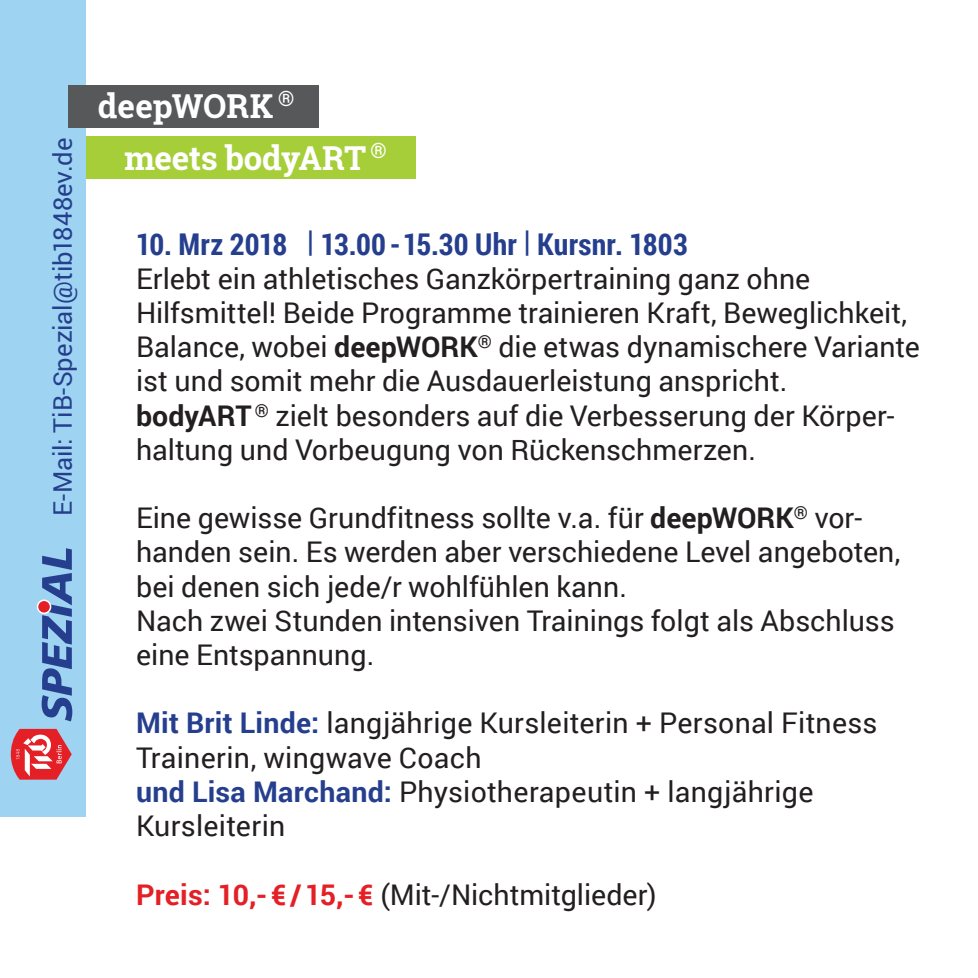
<style>
.page{position:relative;width:978px;height:978px;background:#fff}
.page>*{position:absolute;margin:0;border:0;box-sizing:border-box;transform-origin:0 0}
.t1{font:700 33px "Roboto Slab";letter-spacing:-.01em;color:#fff}
.Text_Subline_kursiv{font:700 30px "Roboto Condensed";letter-spacing:.005em;color:#253f8e}
.Text_Subline_kursiv-2{font:28.5px/34.2px "Roboto";color:#231f20}
.Fliesstext_10pt{font:28.5px "Roboto";color:#231f20}
.Fliesstext_11pt{font:25.5px "Roboto";color:#253f8e}
.s1{font-weight:700}
.s2{font-weight:700;color:#253f8e}
.s3{font-weight:700;color:#e41f25}
</style>
<div class="page">
<div style="left:84px;top:136px;width:332px;height:43px;background:#a6ce39"></div>
<div style="left:0;top:0;width:85px;height:816px;background:#9ed3f1"></div>
<div style="left:68px;top:85px;width:251px;height:43px;background:#57585a"></div>
<svg style="left:42px;top:548px;width:30px;height:173px"></svg>
<div style="left:38px;top:600px;width:13px;height:13px;background:#e41f25;border-radius:50%"></div>
<div style="left:37px;top:600px;width:14px;height:14px;border:2px solid #fff;border-radius:50%"></div>
<svg style="left:11px;top:729px;width:61px;height:51px"></svg>
<p class="Fliesstext_11pt" style="left:45px;top:516px;width:380px;rotate:-90deg">E-Mail: TiB-Spezial@tib1848ev.de</p>
<p class="t1" style="left:98px;top:83px;width:198px">deepWORK <sup>®</sup></p>
<p class="t1" style="left:125px;top:136px;width:264px">meets bodyART <sup>®</sup></p>
<p class="Text_Subline_kursiv" style="left:136px;top:223px;width:553px">10. Mrz 2018 | 13.00 -15.30 Uhr | Kursnr. 1803</p>
<p class="Text_Subline_kursiv-2" style="left:136px;top:261px;width:676px">Erlebt ein athletisches Ganzkörpertraining ganz ohne</p>
<p class="Text_Subline_kursiv-2" style="left:136px;top:295px;width:785px">Hilfsmittel! Beide Programme trainieren Kraft, Beweglichkeit,<br>Balance, wobei <span class="s1">deepWORK</span><sup>®</sup> die etwas dynamischere Variante ist und somit mehr die Ausdauerleistung anspricht.</p>
<p class="Text_Subline_kursiv-2" style="left:136px;top:397px;width:760px"><span class="s1">bodyART</span> <sup>®</sup> zielt besonders auf die Verbesserung der Körper&shy;haltung und Vorbeugung von Rückenschmerzen.</p>
<p class="Text_Subline_kursiv-2" style="left:136px;top:500px;width:766px">Eine gewisse Grundfitness sollte v.a. für <span class="s1">deepWORK</span><sup>®</sup> vor&shy;handen sein. Es werden aber verschiedene Level angeboten, bei denen sich jede/r wohlfühlen kann.</p>
<p class="Text_Subline_kursiv-2" style="left:136px;top:603px;width:760px">Nach zwei Stunden intensiven Trainings folgt als Abschluss eine Entspannung.</p>
<p class="Text_Subline_kursiv-2" style="left:136px;top:705px;width:743px"><span class="s2">Mit Brit Linde:</span> langjährige Kursleiterin + Personal Fitness<br>Trainerin, wingwave Coach</p>
<p class="Text_Subline_kursiv-2" style="left:136px;top:774px;width:679px"><span class="s2">und Lisa Marchand:</span> Physiotherapeutin + langjährige</p>
<p class="Text_Subline_kursiv-2" style="left:136px;top:808px;width:151px">Kursleiterin</p>
<p class="Fliesstext_10pt" style="left:136px;top:874px;width:522px"><span class="s3">Preis: 10,-€/15,-€</span> (Mit-/Nichtmitglieder)</p>
</div>
